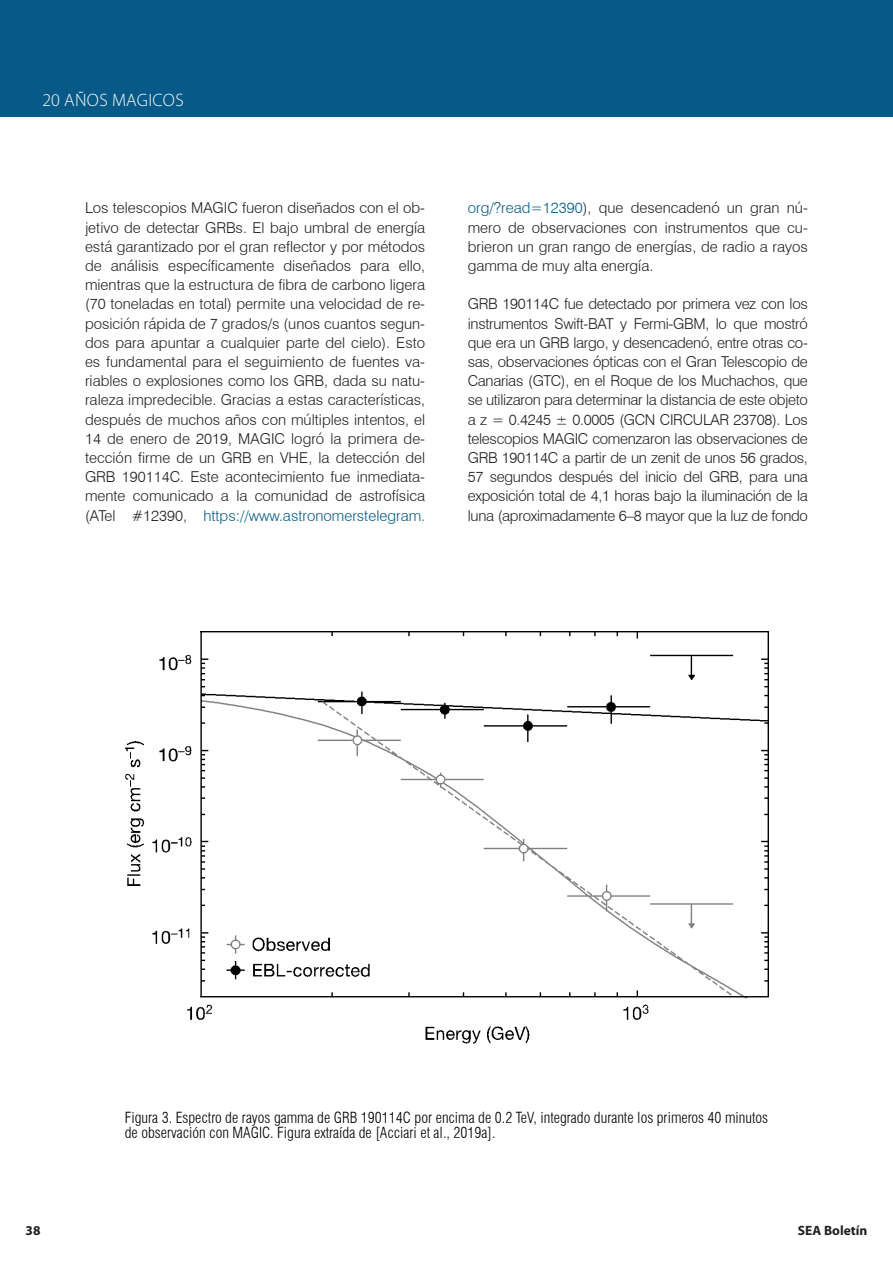
<style>
.page{position:relative;width:893px;height:1263px;background:#fff}
.page>*{position:absolute;margin:0;border:0;box-sizing:border-box;transform-origin:0 0}
.t1{font:300 18px "Myriad Pro";letter-spacing:.02em;color:#fff}
.Body_1{font:300 15px/19.2px "Swiss 721 BT";color:#231f20;text-align:justify}
.t2{font:300 condensed 15px/15px "Swiss 721 BT";color:#000}
.t3{font:700 13.5px "Myriad Pro";color:#231f20}
.s1{color:#075a88}
</style>
<div class="page">
<div style="left:0;top:0;width:893px;height:117px;background:#075a88"></div>
<img style="left:125px;top:631px;width:643px;height:413px">
<p class="t1" style="left:43px;top:89px;width:143px">20 AÑOS MAGICOS</p>
<p class="Body_1" style="left:85px;top:198px;width:342px">Los telescopios MAGIC fueron diseñados con el ob&shy;jetivo de detectar GRBs. El bajo umbral de energía está garantizado por el gran reflector y por métodos de análisis específicamente diseñados para ello, mientras que la estructura de fibra de carbono ligera (70 toneladas en total) permite una velocidad de re&shy;posición rápida de 7 grados/s (unos cuantos segun&shy;dos para apuntar a cualquier parte del cielo). Esto es fundamental para el seguimiento de fuentes va&shy;riables o explosiones como los GRB, dada su natu&shy;raleza impredecible. Gracias a estas características, después de muchos años con múltiples intentos, el 14 de enero de 2019, MAGIC logró la primera de&shy;tección firme de un GRB en VHE, la detección del GRB 190114C. Este acontecimiento fue inmediata&shy;mente comunicado a la comunidad de astrofísica (ATel #12390, <span class="s1">https://www.astronomerstelegram.</span></p>
<p class="Body_1" style="left:468px;top:198px;width:342px"><span class="s1">org/?read=12390</span>), que desencadenó un gran nú&shy;mero de observaciones con instrumentos que cu&shy;brieron un gran rango de energías, de radio a rayos gamma de muy alta energía.</p>
<p class="Body_1" style="left:468px;top:294px;width:342px">GRB 190114C fue detectado por primera vez con los instrumentos Swift-BAT y Fermi-GBM, lo que mostró que era un GRB largo, y desencadenó, entre otras co&shy;sas, observaciones ópticas con el Gran Telescopio de Canarias (GTC), en el Roque de los Muchachos, que se utilizaron para determinar la distancia de este objeto a z = 0.4245 ± 0.0005 (GCN CIRCULAR 23708). Los telescopios MAGIC comenzaron las observaciones de GRB 190114C a partir de un zenit de unos 56 grados, 57 segundos después del inicio del GRB, para una exposición total de 4,1 horas bajo la iluminación de la luna (aproximadamente 6–8 mayor que la luz de fondo</p>
<p class="t2" style="left:125px;top:1109px;width:645px">Figura 3. Espectro de rayos gamma de GRB 190114C por encima de 0.2 TeV, integrado durante los primeros 40 minutos de observación con MAGIC. Figura extraída de [Acciari et al., 2019a].</p>
<p class="t3" style="left:26px;top:1221px;width:16px">38</p>
<p class="t3" style="left:798px;top:1221px;width:71px">SEA Boletín</p>
</div>
